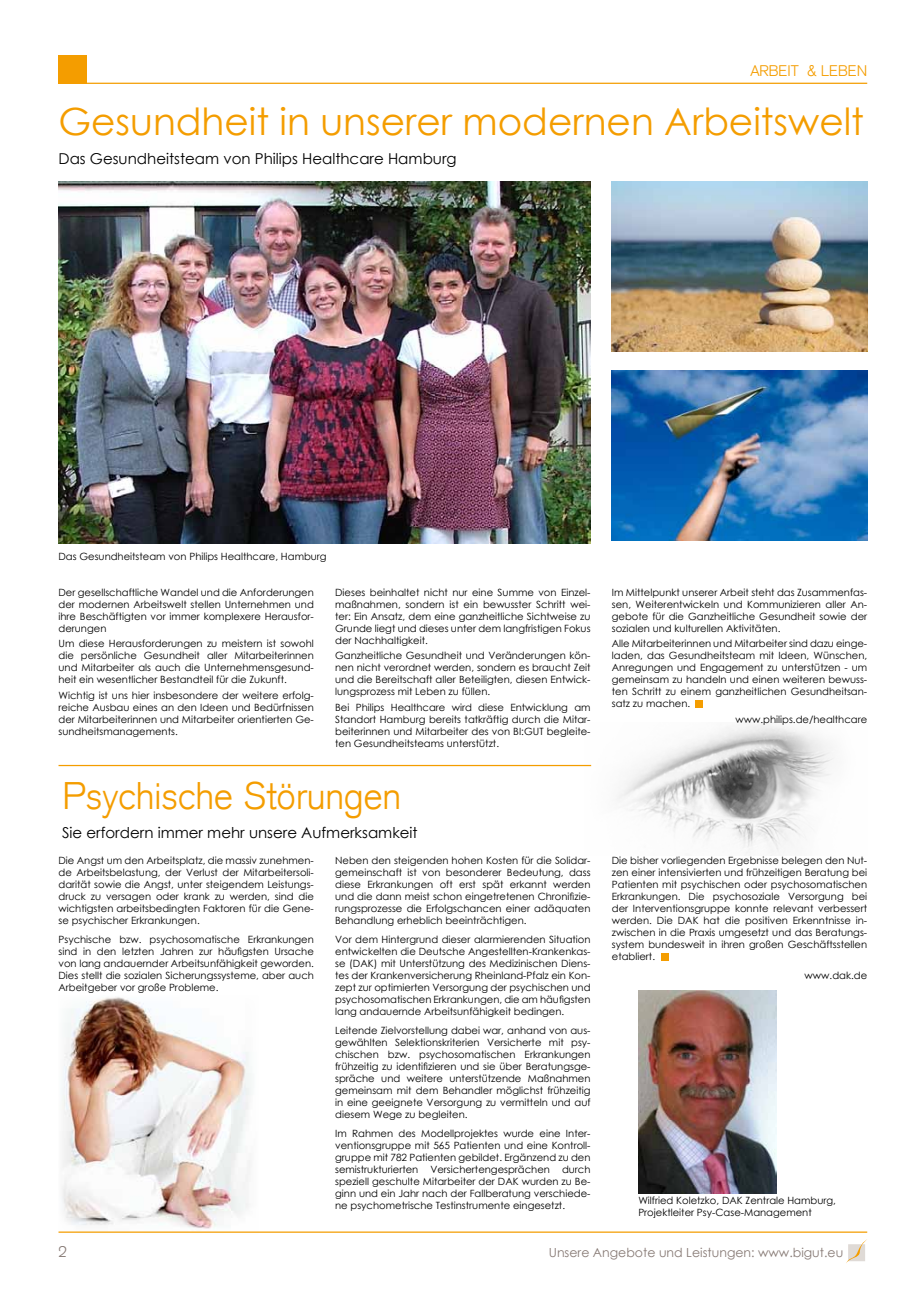
<style>
.page{position:relative;width:924px;height:1290px;background:#fff}
.page>*{position:absolute;margin:0;border:0;box-sizing:border-box;transform-origin:0 0}
.t1{font:37.5px "Century Gothic";color:#f49d00}
.t2{font:300 37.5px "Akzidenz Grotesk";color:#f49d00}
.t3{font:15px "Century Gothic";color:#000}
.t4{font:300 15px "Akzidenz Grotesk CE";color:#f49d00}
.t5{font:300 15px "Akzidenz Grotesk";color:#877a75}
.t6{font:12.5px "Century Gothic";color:#877a75}
.t7{font:10px/12px "Century Gothic";color:#000;text-align:justify}
</style>
<div class="page">
<svg style="left:846px;top:1240px;width:20px;height:23px"></svg>
<img style="left:583px;top:724px;width:251px;height:132px">
<div style="left:58px;top:55px;width:29px;height:28px;background:#f49d00"></div>
<img style="left:58px;top:181px;width:532px;height:362px">
<img style="left:611px;top:181px;width:255px;height:170px">
<img style="left:611px;top:371px;width:255px;height:170px">
<hr style="left:58px;top:765px;width:533px;height:1px;background:#f49d00">
<div style="left:695px;top:700px;width:7px;height:8px;background:#f49d00"></div>
<img style="left:62px;top:997px;width:189px;height:232px">
<hr style="left:58px;top:1231px;width:808px;height:2px;background:#f49d00">
<hr style="left:58px;top:83px;width:808px;height:1px;background:#f49d00">
<img style="left:638px;top:990px;width:138px;height:203px">
<div style="left:660px;top:953px;width:8px;height:7px;background:#f49d00"></div>
<h2 class="t4" style="left:750px;top:61px;width:118px">ARBEIT &amp; LEBEN</h2>
<h1 class="t1" style="left:58px;top:96px;width:806px">Gesundheit in unserer modernen Arbeitswelt</h1>
<h2 class="t3" style="left:58px;top:148px;width:399px">Das Gesundheitsteam von Philips Healthcare Hamburg</h2>
<p class="t7" style="left:58px;top:550px;width:269px">Das Gesundheitsteam von Philips Healthcare, Hamburg</p>
<p class="t7" style="left:58px;top:586px;width:257px">Der gesellschaftliche Wandel und die Anforderungen der modernen Arbeitswelt stellen Unternehmen und ihre Beschäftigten vor immer komplexere H erausfor&shy;derungen</p>
<p class="t7" style="left:58px;top:638px;width:257px">Um diese H erausforderungen zu meistern ist sowohl die persönliche Gesundheit aller Mitarbeiterinnen und Mitarbeiter als auch die Unternehmensgesund&shy;heit ein wesentlicher Bestandteil für die Zukunft.</p>
<p class="t7" style="left:58px;top:689px;width:257px">Wichtig ist uns hier insbesondere der weitere erfolg&shy;reiche Ausbau eines an den Ideen und Bedürfnissen der Mitarbeiterinnen und Mitarbeiter orientierten Ge&shy;sundheitsmanagements.</p>
<p class="t7" style="left:335px;top:586px;width:257px">Dieses beinhaltet nicht nur eine Summe von Einzel&shy;maßnahmen, sondern ist ein bewusster Schritt wei&shy;ter: Ein Ansatz, dem eine ganzheitliche Sichtweise zu Grunde liegt und dieses unter dem langfristigen Fokus der Nachhaltigkeit.</p>
<p class="t7" style="left:335px;top:650px;width:257px">Ganzheitliche Gesundheit und Veränderungen kön&shy;nen nicht verordnet werden, sondern es braucht Zeit und die Bereitschaft aller Beteiligten, diesen Entwick&shy;lungsprozess mit Leben zu füllen.</p>
<p class="t7" style="left:335px;top:701px;width:257px">Bei Philips Healthcare wird diese Entwicklung am Standort H amburg bereits tatkräftig durch die Mitar&shy;beiterinnen und Mitarbeiter des von BI:GUT begleite&shy;ten Gesundheitsteams unterstützt.</p>
<h1 class="t2" style="left:62px;top:772px;width:340px">Psychische Störungen</h1>
<h2 class="t3" style="left:62px;top:822px;width:357px">Sie erfordern immer mehr unsere Aufmerksamkeit</h2>
<p class="t7" style="left:58px;top:854px;width:257px">Die Angst um den Arbeitsplatz, die massiv zunehmen&shy;de Arbeitsbelastung, der Verlust der Mitarbeitersoli&shy;darität sowie die Angst, unter steigendem Leistungs&shy;druck zu versagen oder krank zu werden, sind die wichtigsten arbeitsbedingten Faktoren für die Gene&shy;se psychischer Erkrankungen.</p>
<p class="t7" style="left:58px;top:933px;width:257px">Psychische bzw. psychosomatische Erkrankungen sind in den letzten Jahren zur häufigsten Ursache von lang andauernder Arbeitsunfähigkeit geworden.<br>Dies stellt die sozialen Sicherungssysteme, aber auch Arbeitgeber vor große Probleme.</p>
<p class="t7" style="left:335px;top:854px;width:257px">Neben den steigenden hohen Kosten für die Solidar&shy;gemeinschaft ist von besonderer Bedeutung, dass diese Erkrankungen oft erst spät erkannt werden und die dann meist schon eingetretenen Chronifizie&shy;rungsprozesse die Erfolgschancen einer adäquaten Behandlung erheblich beeinträchtigen.</p>
<p class="t7" style="left:335px;top:933px;width:257px">Vor dem Hintergrund dieser alarmierenden Situation entwickelten die Deutsche Angestellten-Krankenkas&shy;se (DAK) mit Unterstützung des Medizinischen Diens&shy;tes der Krankenversicherung Rheinland-Pfalz ein Kon&shy;zept zur optimierten Versorgung der psychischen und psychosomatischen Erkrankungen, die am häufigsten lang andauernde Arbeitsunfähigkeit bedingen.</p>
<p class="t7" style="left:335px;top:1024px;width:257px">Leitende Zielvorstellung dabei war, anhand von aus&shy;gewählten Selektionskriterien Versicherte mit psy&shy;chischen bzw. psychosomatischen Erkrankungen frühzeitig zu identifizieren und sie über Beratungsge&shy;spräche und weitere unterstützende Maßnahmen gemeinsam mit dem Behandler möglichst frühzeitig in eine geeignete Versorgung zu vermitteln und auf diesem Wege zu begleiten.</p>
<p class="t7" style="left:335px;top:1127px;width:257px">Im Rahmen des Modellprojektes wurde eine Inter&shy;ventionsgruppe mit 565 Patienten und eine Kontroll&shy;gruppe mit 782 Patienten gebildet. Ergänzend zu den semistrukturierten Versichertengesprächen durch speziell geschulte Mitarbeiter der DAK wurden zu Be&shy;ginn und ein Jahr nach der Fallberatung verschiede&shy;ne psychometrische Testinstrumente eingesetzt.</p>
<p class="t7" style="left:611px;top:586px;width:257px">Im Mittelpunkt unserer Arbeit steht das Zusammenfas&shy;sen, Weiterentwickeln und Kommunizieren aller An&shy;gebote für die Ganzheitliche Gesundheit sowie der sozialen und kulturellen Aktivitäten.</p>
<p class="t7" style="left:611px;top:638px;width:257px">Alle Mitarbeiterinnen und Mitarbeiter sind dazu einge&shy;laden, das Gesundheitsteam mit Ideen, Wünschen, Anregungen und Engagement zu unterstützen - um gemeinsam zu handeln und einen weiteren bewuss&shy;ten Schritt zu einem ganzheitlichen Gesundheitsan&shy;satz zu machen.</p>
<p class="t7" style="left:735px;top:713px;width:133px">www.philips.de/healthcare</p>
<p class="t7" style="left:611px;top:854px;width:257px">Die bisher vorliegenden Ergebnisse belegen den N ut&shy;zen einer intensivierten und frühzeitigen Beratung bei Patienten mit psychischen oder psychosomatischen Erkrankungen. Die psychosoziale Versorgung bei der Interventionsgruppe konnte relevant verbessert werden. Die DAK hat die positiven Erkenntnisse in&shy;zwischen in die Praxis umgesetzt und das Beratungs&shy;system bundesweit in ihren großen Geschäftsstellen etabliert.</p>
<p class="t7" style="left:804px;top:969px;width:64px">www.dak.de</p>
<p class="t7" style="left:638px;top:1194px;width:199px">Wilfried Koletzko, DAK Zentrale H amburg,<br>Projektleiter Psy-Case-Management</p>
<h2 class="t5" style="left:58px;top:1242px;width:10px">2</h2>
<p class="t6" style="left:548px;top:1243px;width:296px">Unsere Angebote und Leistungen: www.bigut.eu</p>
</div>
